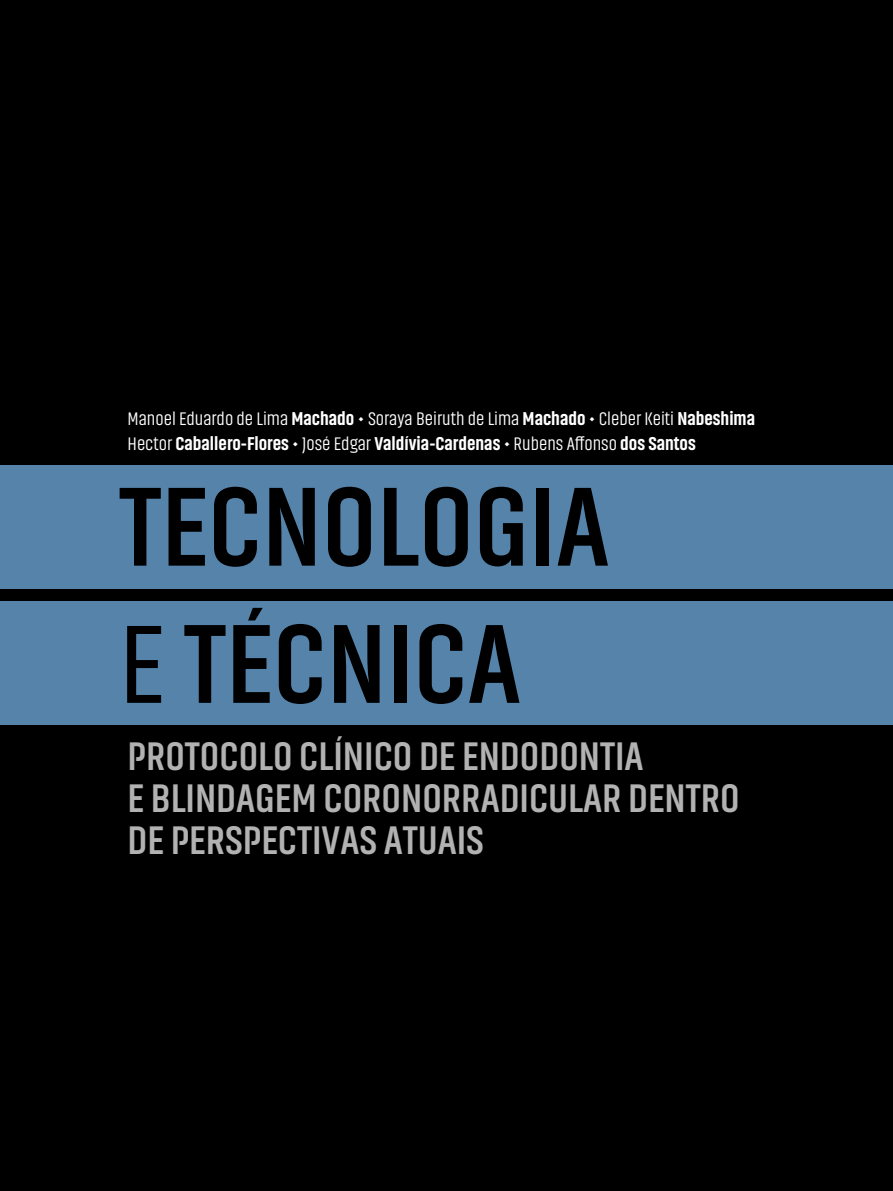
<style>
.page{position:relative;width:893px;height:1191px;background:#000}
.page>*{position:absolute;margin:0;border:0;box-sizing:border-box;transform-origin:0 0}
.t1{font:700 114px/137.1px "Akhand";color:#000}
.t2{font:700 40.5px/42px "Akhand";color:#b3b2b2}
.t3{font:300 18.75px/25.5px "Akhand";color:#fff}
.s1{font-weight:800}
.s2{font-weight:400}
</style>
<div class="page">
<div style="left:0;top:465px;width:893px;height:123px;background:#5583aa"></div>
<div style="left:0;top:601px;width:893px;height:123px;background:#5583aa"></div>
<p class="t3" style="left:128px;top:406px;width:629px">Manoel Eduardo de Lima <span class="s1">Machado</span> Soraya Beiruth de Lima <span class="s1">Machado</span> Cleber Keiti <span class="s1">Nabeshima<br></span>Hector <span class="s1">Caballero-Flores</span> José Edgar <span class="s1">Valdívia-Cardenas</span> Rubens Affonso <span class="s1">dos Santos</span></p>
<h1 class="t1" style="left:119px;top:459px;width:492px">TECNOLOGIA<br><span class="s2">E</span> TÉCNICA</h1>
<h2 class="t2" style="left:128px;top:735px;width:614px">PROTOCOLO CLÍNICO DE ENDODONTIA<br>E BLINDAGEM CORONORRADICULAR DENTRO<br>DE PERSPECTIVAS ATUAIS</h2>
</div>
